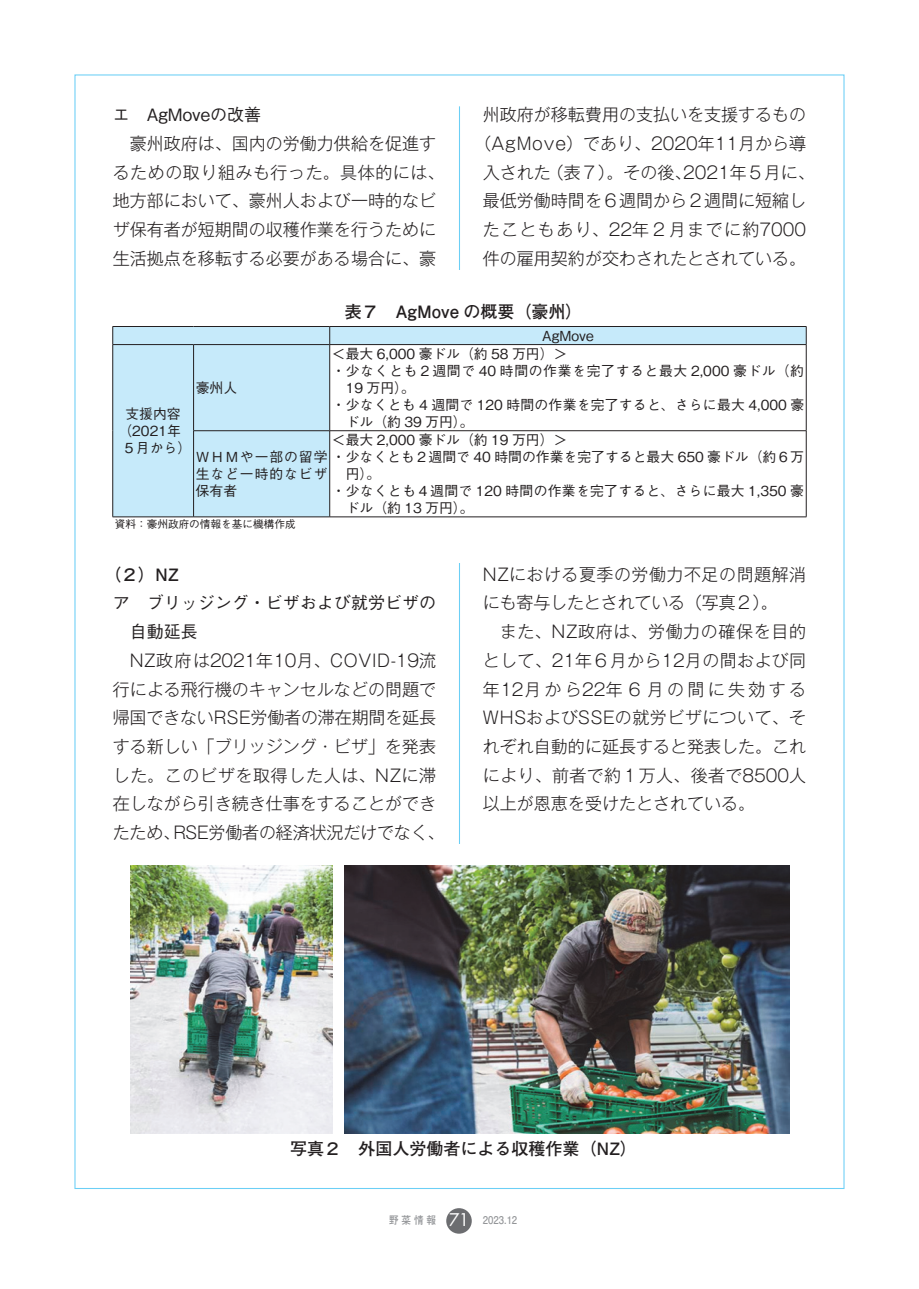
<style>
.page{position:relative;width:919px;height:1289px;background:#fff}
.page>*{position:absolute;margin:0;border:0;box-sizing:border-box;transform-origin:0 0}
.t1{font:300 16.95px/28.7px "Gothic MB101 Pr 5";color:#231f20;text-align:center}
.t2{font:700 16.95px "Futo Go B101 Pr 5";color:#231f20}
.t3{font:300 16.95px/28.7px "Gothic MB101 Pr 5";letter-spacing:.03em;color:#231f20}
.t4{font:500 16.95px/28.7px "Gothic BBB Pr 5";color:#231f20}
.t5{font:500 13.8px/17px "Gothic BBB Pr 5";letter-spacing:.015em;color:#231f20}
.t6{font:500 13.8px "Gothic BBB Pr 5";letter-spacing:.045em;color:#231f20}
.t7{font:500 10.65px "Gothic BBB Pr 5";color:#231f20}
.t8{font:700 10.65px "Futo Go B101 Pr 5";color:#939598;scale:.9 1}
.s1{font-family:"Futura Std";font-weight:400;font-size:16.95px;color:#fff}
</style>
<div class="page">
<hr style="left:459px;top:106px;width:1px;height:1051px;background:#6bcff6">
<div style="left:446px;top:1208px;width:25px;height:25px;background:#6c6d70;border-radius:50%"></div>
<div style="left:113px;top:270px;width:693px;height:292px;background:#fff"></div>
<svg style="left:113px;top:327px;width:692px;height:189px"></svg>
<hr style="left:112px;top:326px;width:81px;height:1px;background:#231f20">
<svg style="left:112px;top:327px;width:1px;height:17px"></svg>
<hr style="left:193px;top:326px;width:137px;height:1px;background:#231f20">
<hr style="left:330px;top:326px;width:476px;height:1px;background:#231f20">
<svg style="left:329px;top:327px;width:1px;height:17px"></svg>
<svg style="left:805px;top:327px;width:1px;height:17px"></svg>
<hr style="left:112px;top:344px;width:81px;height:1px;background:#231f20">
<hr style="left:112px;top:345px;width:1px;height:86px;background:#231f20">
<hr style="left:193px;top:344px;width:137px;height:1px;background:#231f20">
<hr style="left:193px;top:345px;width:1px;height:85px;background:#231f20">
<hr style="left:330px;top:344px;width:476px;height:1px;background:#231f20">
<hr style="left:329px;top:345px;width:1px;height:85px;background:#231f20">
<hr style="left:805px;top:345px;width:1px;height:85px;background:#231f20">
<hr style="left:112px;top:431px;width:1px;height:85px;background:#231f20">
<hr style="left:193px;top:430px;width:137px;height:1px;background:#231f20">
<hr style="left:193px;top:431px;width:1px;height:85px;background:#231f20">
<hr style="left:330px;top:430px;width:476px;height:1px;background:#231f20">
<hr style="left:329px;top:431px;width:1px;height:85px;background:#231f20">
<hr style="left:805px;top:431px;width:1px;height:85px;background:#231f20">
<hr style="left:112px;top:516px;width:81px;height:1px;background:#231f20">
<hr style="left:193px;top:516px;width:137px;height:1px;background:#231f20">
<hr style="left:330px;top:516px;width:476px;height:1px;background:#231f20">
<div style="left:113px;top:844px;width:693px;height:313px;background:#fff"></div>
<img style="left:131px;top:865px;width:201px;height:268px">
<img style="left:344px;top:866px;width:445px;height:267px">
<p class="t4" style="left:113px;top:99px;width:150px">エ　AgMoveの改善</p>
<p class="t1" style="left:113px;top:128px;width:333px">豪州政府は、国内の労働力供給を促進す<br>るための取り組みも行った。具体的には、地方部において、豪州人および一時的なビザ保有者が短期間の収穫作業を行うために生活拠点を移転する必要がある場合に、豪</p>
<p class="t1" style="left:474px;top:99px;width:342px">州政府が移転費用の支払いを支援するもの（AgMove）であり、2020年11月から導入された（表７）。その後、2021年５月に、最低労働時間を６週間から２週間に短縮したこともあり、22年２月までに約7000件の雇用契約が交わされたとされている。</p>
<p class="t5" style="left:118px;top:404px;width:74px;text-indent:7px">支援内容（2021年<br>５月から）</p>
<p class="t2" style="left:345px;top:298px;width:239px">表７　AgMove の概要（豪州）</p>
<p class="t5" style="left:542px;top:326px;width:53px">AgMove</p>
<p class="t5" style="left:332px;top:344px;width:237px">＜最大 6,000 豪ドル（約 58 万円）＞</p>
<p class="t6" style="left:332px;top:359px;width:473px">・少なくとも２週間で 40 時間の作業を完了すると最大 2,000 豪ドル（約</p>
<p class="t5" style="left:345px;top:378px;width:71px">19 万円）。</p>
<p class="t5" style="left:332px;top:395px;width:474px">・少なくとも 4 週間で 120 時間の作業を完了すると、さらに最大 4,000 豪</p>
<p class="t5" style="left:345px;top:412px;width:129px">ドル（約 39 万円）。</p>
<p class="t5" style="left:196px;top:447px;width:609px">ＷＨＭや一部の留学・少なくとも２週間で 40 時間の作業を完了すると最大 650 豪ドル（約６万生など一時的なビザ<br>保有者</p>
<p class="t5" style="left:196px;top:378px;width:43px">豪州人</p>
<p class="t5" style="left:332px;top:430px;width:237px">＜最大 2,000 豪ドル（約 19 万円）＞</p>
<p class="t5" style="left:345px;top:464px;width:36px">円）。</p>
<p class="t5" style="left:332px;top:481px;width:473px">・少なくとも４週間で 120 時間の作業を完了すると、さらに最大 1,350 豪</p>
<p class="t5" style="left:345px;top:498px;width:129px">ドル（約 13 万円）。</p>
<p class="t7" style="left:115px;top:516px;width:182px">資料：豪州政府の情報を基に機構作成</p>
<p class="t2" style="left:104px;top:561px;width:76px">（２）NZ</p>
<p class="t4" style="left:130px;top:587px;width:308px;text-indent:-17px">ア　ブリッジング・ビザおよび就労ビザの自動延長</p>
<p class="t1" style="left:113px;top:644px;width:333px">NZ政府は2021年10月、COVID-19流<br>行による飛行機のキャンセルなどの問題で帰国できないRSE労働者の滞在期間を延長する新しい「ブリッジング・ビザ」を発表した。このビザを取得した人は、NZに滞在しながら引き続き仕事をすることができたため、RSE労働者の経済状況だけでなく、</p>
<p class="t3" style="left:483px;top:558px;width:325px">NZにおける夏季の労働力不足の問題解消にも寄与したとされている（写真２）。</p>
<p class="t1" style="left:483px;top:616px;width:325px;text-align:justify;text-indent:17px">また、NZ政府は、労働力の確保を目的として、21年６月から12月の間および同年12月から22年６月の間に失効するWHSおよびSSEの就労ビザについて、それぞれ自動的に延長すると発表した。これにより、前者で約１万人、後者で8500人以上が恩恵を受けたとされている。</p>
<p class="t2" style="left:290px;top:1134px;width:348px">写真２　外国人労働者による収穫作業（NZ）</p>
<p class="t8" style="left:389px;top:1211px;width:144px">野菜情報 <span class="s1">71</span> 2023.12</p>
</div>
